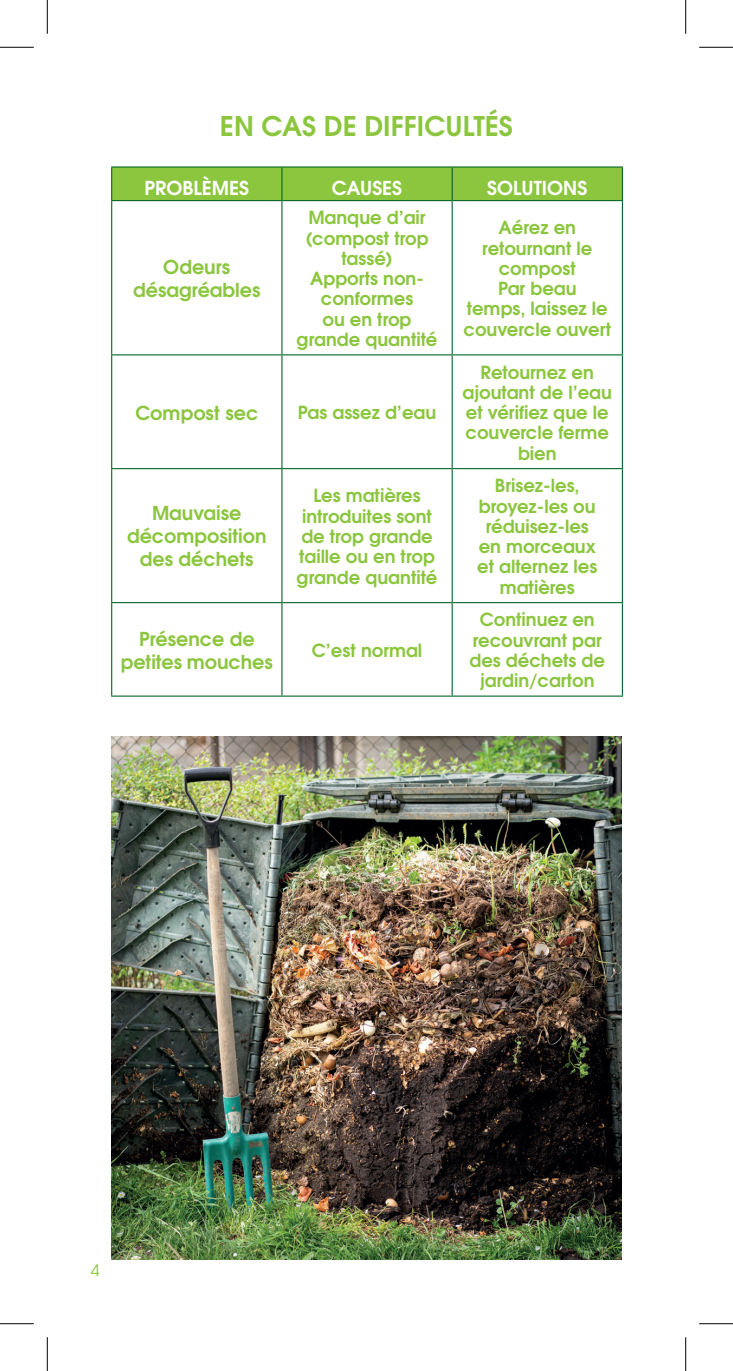
<style>
.page{position:relative;width:733px;height:1371px;background:#fff}
.page>*{position:absolute;margin:0;border:0;box-sizing:border-box;transform-origin:0 0}
.t1{font:700 27px "Te X Gyre Adventor";color:#8bc63e}
.t2{font:700 19.12px/22.9px "Te X Gyre Adventor";color:#8bc63e;text-align:center}
.t3{font:700 19.12px "Te X Gyre Adventor";color:#fff}
.t4{font:700 18px/20.2px "Te X Gyre Adventor";color:#8bc63e;text-align:center}
.t5{font:15.75px "Te X Gyre Adventor";color:#8bc63e}
</style>
<div class="page">
<img style="left:111px;top:736px;width:510px;height:523px">
<div style="left:112px;top:167px;width:509px;height:33px;background:#8bc63e"></div>
<hr style="left:111px;top:166px;width:171px;height:1px;background:#06672c">
<hr style="left:111px;top:167px;width:1px;height:33px;background:#06672c">
<hr style="left:282px;top:166px;width:170px;height:1px;background:#06672c">
<hr style="left:281px;top:167px;width:1px;height:33px;background:#06672c">
<hr style="left:452px;top:166px;width:170px;height:1px;background:#06672c">
<hr style="left:451px;top:167px;width:1px;height:33px;background:#06672c">
<hr style="left:621px;top:167px;width:1px;height:33px;background:#06672c">
<hr style="left:111px;top:200px;width:171px;height:1px;background:#06672c">
<hr style="left:111px;top:201px;width:1px;height:153px;background:#06672c">
<hr style="left:282px;top:200px;width:170px;height:1px;background:#06672c">
<hr style="left:281px;top:201px;width:1px;height:153px;background:#06672c">
<hr style="left:452px;top:200px;width:170px;height:1px;background:#06672c">
<hr style="left:451px;top:201px;width:1px;height:153px;background:#06672c">
<hr style="left:621px;top:201px;width:1px;height:153px;background:#06672c">
<hr style="left:111px;top:354px;width:171px;height:1px;background:#06672c">
<hr style="left:111px;top:355px;width:1px;height:113px;background:#06672c">
<hr style="left:282px;top:354px;width:170px;height:1px;background:#06672c">
<hr style="left:281px;top:355px;width:1px;height:113px;background:#06672c">
<hr style="left:452px;top:354px;width:170px;height:1px;background:#06672c">
<hr style="left:451px;top:355px;width:1px;height:113px;background:#06672c">
<hr style="left:621px;top:355px;width:1px;height:113px;background:#06672c">
<hr style="left:111px;top:468px;width:171px;height:1px;background:#06672c">
<hr style="left:111px;top:469px;width:1px;height:133px;background:#06672c">
<hr style="left:282px;top:468px;width:170px;height:1px;background:#06672c">
<hr style="left:281px;top:469px;width:1px;height:133px;background:#06672c">
<hr style="left:452px;top:468px;width:170px;height:1px;background:#06672c">
<hr style="left:451px;top:469px;width:1px;height:133px;background:#06672c">
<hr style="left:621px;top:469px;width:1px;height:133px;background:#06672c">
<hr style="left:111px;top:602px;width:171px;height:1px;background:#06672c">
<hr style="left:111px;top:603px;width:1px;height:92px;background:#06672c">
<hr style="left:282px;top:602px;width:170px;height:1px;background:#06672c">
<hr style="left:281px;top:603px;width:1px;height:92px;background:#06672c">
<hr style="left:452px;top:602px;width:170px;height:1px;background:#06672c">
<hr style="left:451px;top:603px;width:1px;height:92px;background:#06672c">
<hr style="left:621px;top:603px;width:1px;height:92px;background:#06672c">
<hr style="left:111px;top:695px;width:171px;height:1px;background:#06672c">
<hr style="left:282px;top:695px;width:170px;height:1px;background:#06672c">
<hr style="left:452px;top:695px;width:170px;height:1px;background:#06672c">
<hr style="left:0;top:47px;width:34px;height:1px;background:#000">
<hr style="left:699px;top:47px;width:33px;height:1px;background:#000">
<hr style="left:0;top:1322px;width:34px;height:1px;background:#000">
<hr style="left:699px;top:1322px;width:33px;height:1px;background:#000">
<hr style="left:47px;top:0;width:1px;height:34px;background:#000">
<hr style="left:47px;top:1336px;width:1px;height:34px;background:#000">
<hr style="left:685px;top:0;width:1px;height:34px;background:#000">
<hr style="left:685px;top:1336px;width:1px;height:34px;background:#000">
<h1 class="t1" style="left:220px;top:103px;width:294px">EN CAS DE DIFFICULTÉS</h1>
<p class="t3" style="left:144px;top:171px;width:106px">PROBLÈMES</p>
<p class="t3" style="left:332px;top:171px;width:72px">CAUSES</p>
<p class="t3" style="left:487px;top:171px;width:102px">SOLUTIONS</p>
<p class="t2" style="left:133px;top:253px;width:129px">Odeurs désagréables</p>
<p class="t4" style="left:296px;top:206px;width:142px">Manque d’air (compost trop tassé)<br>Apports non&shy;conformes<br>ou en trop grande quantité</p>
<p class="t4" style="left:463px;top:216px;width:149px">Aérez en retournant le compost<br>Par beau<br>temps, laissez le couvercle ouvert</p>
<p class="t2" style="left:135px;top:399px;width:124px">Compost sec</p>
<p class="t4" style="left:298px;top:400px;width:140px">Pas assez d’eau</p>
<p class="t4" style="left:462px;top:360px;width:151px">Retournez en ajoutant de l’eau et vérifiez que le couvercle ferme bien</p>
<p class="t2" style="left:127px;top:500px;width:141px">Mauvaise décomposition des déchets</p>
<p class="t2" style="left:121px;top:625px;width:154px">Présence de petites mouches</p>
<p class="t4" style="left:296px;top:484px;width:142px">Les matières introduites sont de trop grande taille ou en trop grande quantité</p>
<p class="t4" style="left:477px;top:473px;width:122px">Brisez-les, broyez-les ou réduisez-les en morceaux et alternez les matières</p>
<p class="t4" style="left:312px;top:638px;width:112px">C’est normal</p>
<p class="t4" style="left:469px;top:607px;width:137px">Continuez en recouvrant par des déchets de jardin/carton</p>
<p class="t5" style="left:91px;top:1257px;width:10px">4</p>
</div>
